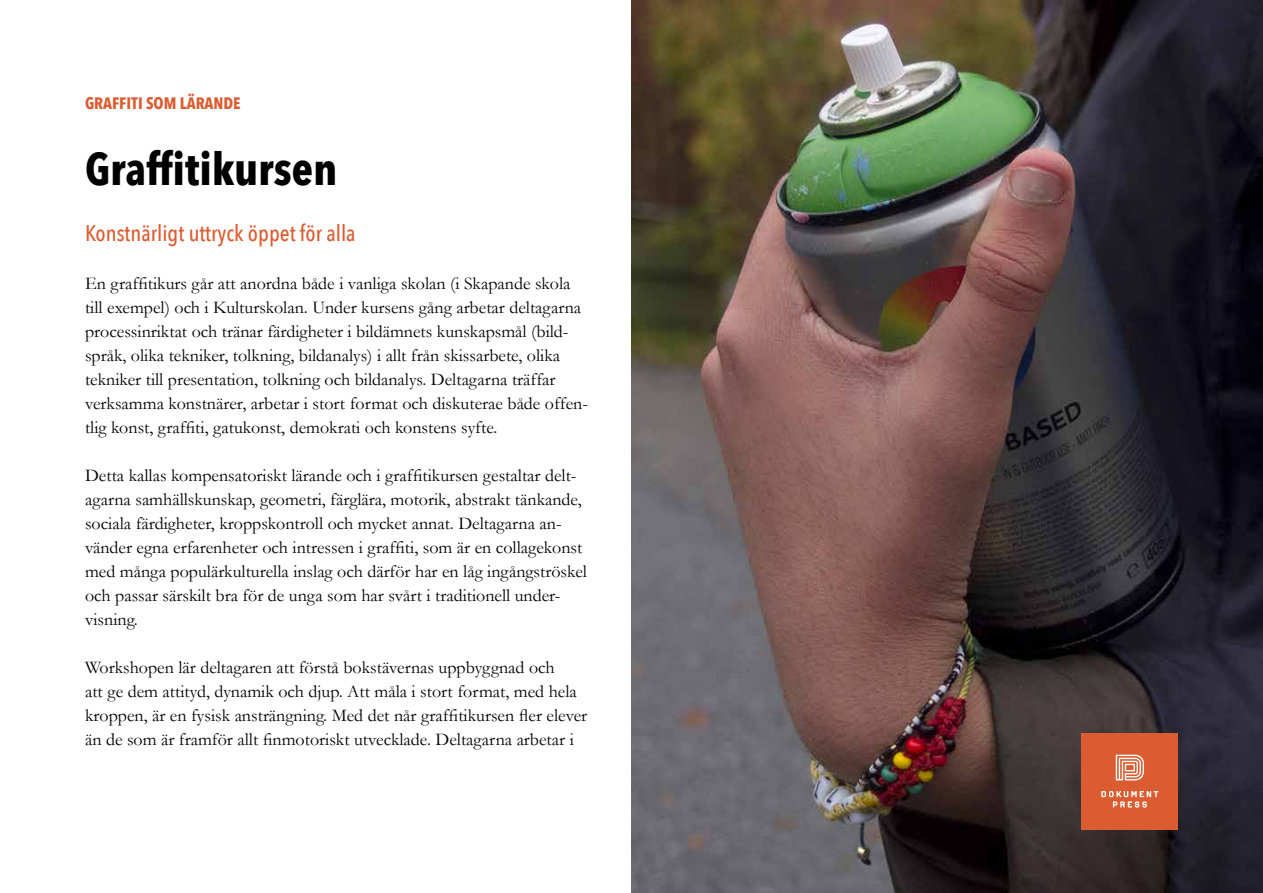
<style>
.page{position:relative;width:1263px;height:893px;background:#fff}
.page>*{position:absolute;margin:0;border:0;box-sizing:border-box;transform-origin:0 0}
.t1{font:700 45px "Avenir Next Condensed";color:#000}
.t2{font:500 22.5px "Avenir Next Condensed";color:#db5c31}
.t3{font:18px/24px "Garamond";color:#000}
.t4{font:700 16.5px "Avenir Next Condensed";color:#db5c31}
</style>
<div class="page">
<img style="left:631px;top:0;width:632px;height:893px">
<div style="left:1082px;top:733px;width:96px;height:96px;background:#db5c31"></div>
<svg style="left:1101px;top:755px;width:57px;height:53px"></svg>
<p class="t4" style="left:85px;top:93px;width:157px">GRAFFITI SOM LÄRANDE</p>
<h1 class="t1" style="left:85px;top:141px;width:254px">Graffitikursen</h1>
<p class="t2" style="left:85px;top:220px;width:272px">Konstnärligt uttryck öppet för alla</p>
<p class="t3" style="left:85px;top:271px;width:504px">En graffitikurs går att anordna både i vanliga skolan (i Skapande skola till exempel) och i Kulturskolan. Under kursens gång arbetar deltagarna processinriktat och tränar färdigheter i bildämnets kunskapsmål (bild&shy;språk, olika tekniker, tolkning, bildanalys) i allt från skissarbete, olika tekniker till presentation, tolkning och bildanalys. Deltagarna träffar verksamma konstnärer, arbetar i stort format och diskuterae både offen&shy;tlig konst, graffiti, gatukonst, demokrati och konstens syfte.</p>
<p class="t3" style="left:85px;top:463px;width:503px">Detta kallas kompensatoriskt lärande och i graffitikursen gestaltar delt&shy;agarna samhällskunskap, geometri, färglära, motorik, abstrakt tänkande, sociala färdigheter, kroppskontroll och mycket annat. Deltagarna an&shy;vänder egna erfarenheter och intressen i graffiti, som är en collagekonst med många populärkulturella inslag och därför har en låg ingångströskel och passar särskilt bra för de unga som har svårt i traditionell under&shy;visning.</p>
<p class="t3" style="left:85px;top:655px;width:504px">Workshopen lär deltagaren att förstå bokstävernas uppbyggnad och<br>att ge dem attityd, dynamik och djup. Att måla i stort format, med hela kroppen, är en fysisk ansträngning. Med det når graffitikursen fler elever än de som är framför allt finmotoriskt utvecklade. Deltagarna arbetar i</p>
</div>
